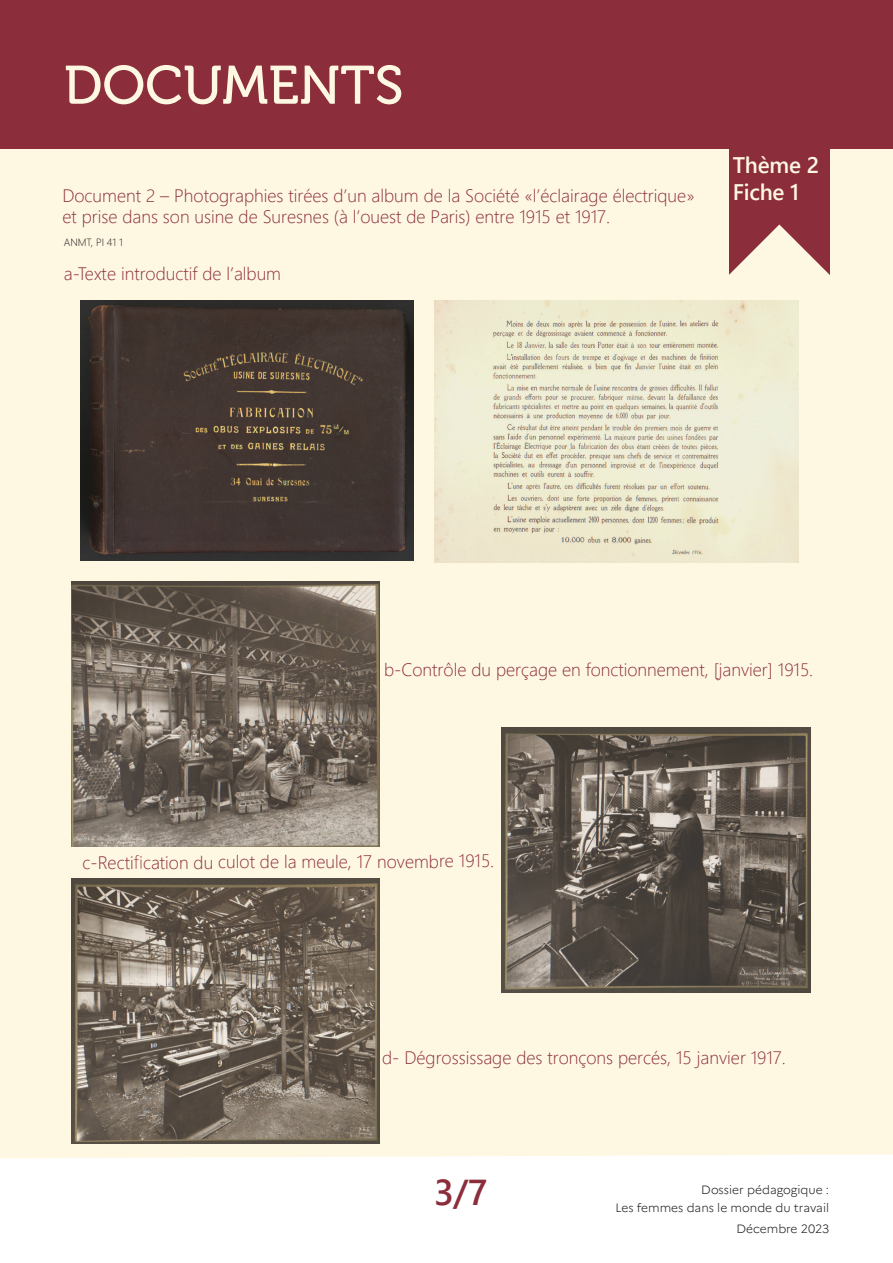
<style>
.page{position:relative;width:893px;height:1263px;background:#fff}
.page>*{position:absolute;margin:0;border:0;box-sizing:border-box;transform-origin:0 0}
.t1{font:54px "Museo 500";color:#fef7e2}
.t2{font:700 45px "Yu Gothic UI";letter-spacing:-.01em;color:#fff}
.t3{font:700 36px "Yu Gothic UI";color:#8c2d3b}
.t4{font:700 22.5px "Yu Gothic UI";letter-spacing:-.01em;color:#fef7e2}
.t5{font:300 18px "Yu Gothic UI";color:#8c2d3b}
.t6{font:300 12px/18px "Marianne";color:#231f20;text-align:right}
.t7{font:300 10.5px "Yu Gothic UI";color:#231f20}
</style>
<div class="page">
<div style="left:0;top:149px;width:893px;height:1009px;background:#fef7e2"></div>
<div style="left:0;top:0;width:893px;height:149px;background:#8c2d3b"></div>
<div style="left:729px;top:147px;width:100px;height:129px;background:#8c2d3b"></div>
<svg style="left:723px;top:224px;width:112px;height:112px"></svg>
<img style="left:71px;top:879px;width:309px;height:265px">
<img style="left:502px;top:727px;width:309px;height:265px">
<img style="left:71px;top:581px;width:309px;height:265px">
<img style="left:435px;top:301px;width:364px;height:262px">
<img style="left:80px;top:301px;width:334px;height:260px">
<h1 class="t1" style="left:64px;top:56px;width:341px">DOCUMENTS</h1>
<h2 class="t2" style="left:64px;top:75px;width:310px">Fiche questions</h2>
<p class="t4" style="left:733px;top:152px;width:88px">Thème 2</p>
<p class="t5" style="left:62px;top:178px;width:634px">Document 2 – Photographies tirées d’un album de la Société «l’éclairage électrique»</p>
<p class="t4" style="left:733px;top:179px;width:68px">Fiche 1</p>
<p class="t5" style="left:62px;top:200px;width:549px">et prise dans son usine de Suresnes (à l’ouest de Paris) entre 1915 et 1917.</p>
<p class="t5" style="left:64px;top:256px;width:219px">a-Texte introductif de l’album</p>
<p class="t7" style="left:64px;top:232px;width:61px">ANMT, PI 41 1</p>
<p class="t5" style="left:384px;top:653px;width:431px">b-Contrôle du perçage en fonctionnement, [janvier] 1915.</p>
<p class="t5" style="left:83px;top:845px;width:413px">c-Rectification du culot de la meule, 17 novembre 1915.</p>
<p class="t5" style="left:382px;top:1040px;width:405px">d- Dégrossissage des tronçons percés, 15 janvier 1917.</p>
<h3 class="t3" style="left:434px;top:1171px;width:55px">3/7</h3>
<p class="t6" style="left:615px;top:1179px;width:215px">Dossier pédagogique :<br>Les femmes dans le monde du travail</p>
<p class="t6" style="left:736px;top:1219px;width:94px">Décembre 2023</p>
</div>
